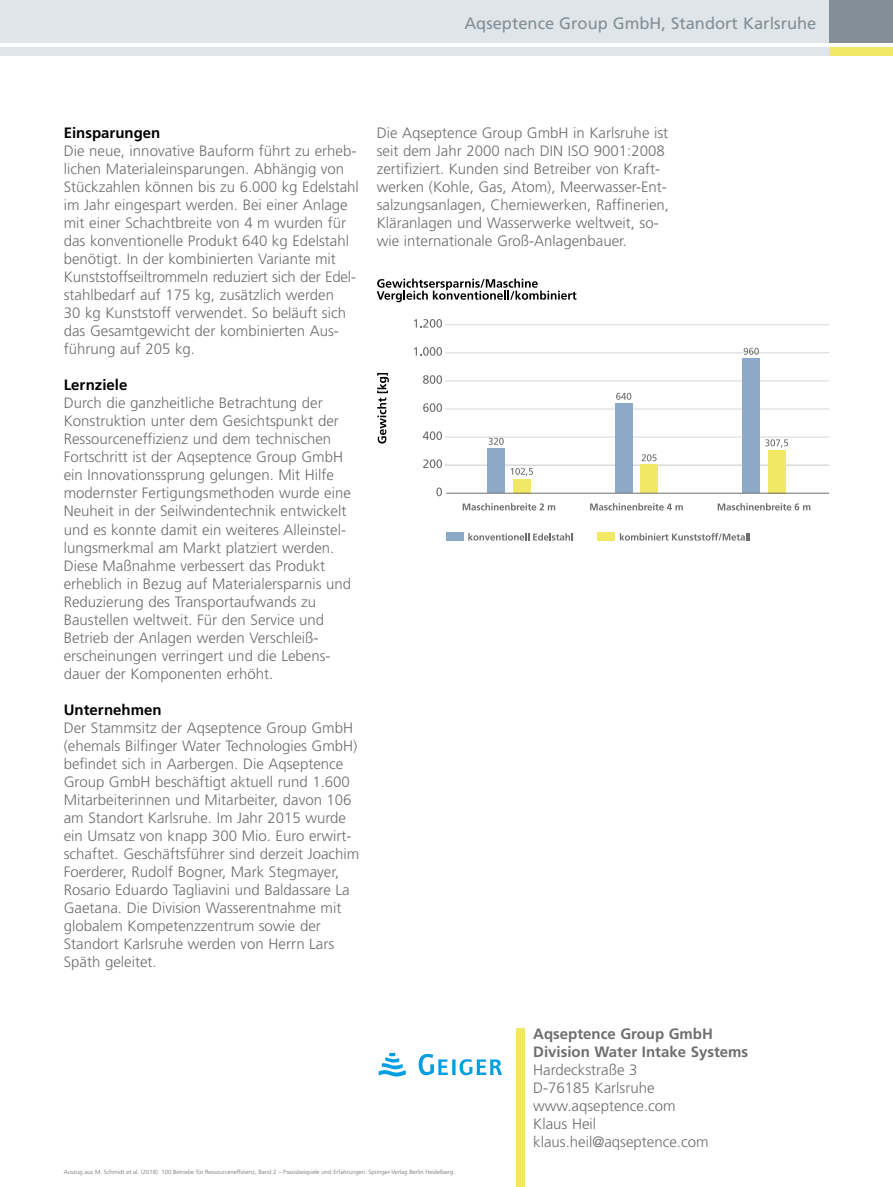
<style>
.page{position:relative;width:893px;height:1187px;background:#fff}
.page>*{position:absolute;margin:0;border:0;box-sizing:border-box;transform-origin:0 0}
.Firmenname_oben_rech{font:16.5px "Frutiger LT Std";color:#828e98}
.Fließtext_100{font:300 15px/18px "Frutiger LT Std";color:#6e6e6e}
.Fließtext_100-2{font:700 15px "Frutiger LT Std";color:#6e6e6e}
.Zwischenhead_100{font:700 15px "Frutiger LT Std";color:#000}
.t1{font:300 6px "Frutiger LT Std";color:#6e6e6e}
</style>
<div class="page">
<svg style="left:377px;top:278px;width:199px;height:24px"></svg>
<svg style="left:423px;top:459px;width:19px;height:9px"></svg>
<svg style="left:423px;top:431px;width:19px;height:9px"></svg>
<svg style="left:423px;top:403px;width:19px;height:9px"></svg>
<svg style="left:423px;top:375px;width:19px;height:9px"></svg>
<svg style="left:414px;top:347px;width:28px;height:9px"></svg>
<svg style="left:414px;top:319px;width:28px;height:9px"></svg>
<svg style="left:436px;top:487px;width:6px;height:9px"></svg>
<svg style="left:377px;top:373px;width:12px;height:70px"></svg>
<svg style="left:463px;top:503px;width:92px;height:7px"></svg>
<div style="left:446px;top:532px;width:17px;height:9px;background:#8ca9c7"></div>
<svg style="left:468px;top:533px;width:105px;height:7px"></svg>
<div style="left:598px;top:532px;width:17px;height:9px;background:#f1e966"></div>
<svg style="left:620px;top:533px;width:130px;height:7px"></svg>
<svg style="left:590px;top:503px;width:93px;height:7px"></svg>
<svg style="left:718px;top:503px;width:92px;height:7px"></svg>
<hr style="left:445px;top:324px;width:384px;height:1px;background:#d7d8d8">
<hr style="left:445px;top:352px;width:384px;height:1px;background:#d7d8d8">
<hr style="left:445px;top:380px;width:384px;height:1px;background:#d7d8d8">
<hr style="left:445px;top:408px;width:384px;height:1px;background:#d7d8d8">
<hr style="left:445px;top:436px;width:384px;height:1px;background:#d7d8d8">
<hr style="left:445px;top:464px;width:384px;height:1px;background:#d7d8d8">
<div style="left:513px;top:479px;width:17px;height:14px;background:#f1e966"></div>
<div style="left:488px;top:448px;width:17px;height:45px;background:#8ca9c7"></div>
<div style="left:641px;top:464px;width:17px;height:29px;background:#f1e966"></div>
<div style="left:615px;top:403px;width:17px;height:90px;background:#8ca9c7"></div>
<div style="left:768px;top:450px;width:17px;height:43px;background:#f1e966"></div>
<div style="left:743px;top:358px;width:17px;height:135px;background:#8ca9c7"></div>
<hr style="left:446px;top:492px;width:383px;height:1px;background:#6e6e6e">
<svg style="left:489px;top:438px;width:15px;height:7px"></svg>
<svg style="left:511px;top:468px;width:22px;height:8px"></svg>
<svg style="left:616px;top:393px;width:15px;height:7px"></svg>
<svg style="left:642px;top:454px;width:15px;height:7px"></svg>
<svg style="left:744px;top:348px;width:15px;height:7px"></svg>
<svg style="left:765px;top:439px;width:23px;height:8px"></svg>
<div style="left:0;top:0;width:829px;height:43px;background:#dfe5e8"></div>
<div style="left:0;top:47px;width:829px;height:8px;background:#dfe5e8"></div>
<div style="left:829px;top:0;width:64px;height:43px;background:#828e98"></div>
<div style="left:829px;top:47px;width:64px;height:8px;background:#f1e966"></div>
<div style="left:516px;top:1028px;width:9px;height:158px;background:#f1e966"></div>
<svg style="left:419px;top:1054px;width:83px;height:21px"></svg>
<svg style="left:379px;top:1052px;width:27px;height:24px"></svg>
<p class="Firmenname_oben_rech" style="left:464px;top:14px;width:354px">Aqseptence Group GmbH, Standort Karlsruhe</p>
<p class="Zwischenhead_100" style="left:64px;top:124px;width:98px">Einsparungen</p>
<p class="Fließtext_100" style="left:64px;top:142px;width:297px">Die neue, innovative Bauform führt zu erheb&shy;lichen Materialeinsparungen. Abhängig von Stückzahlen können bis zu 6.000 kg Edelstahl im Jahr eingespart werden. Bei einer Anlage mit einer Schachtbreite von 4 m wurden für das konventionelle Produkt 640 kg Edelstahl benötigt. In der kombinierten Variante mit Kunststoffseiltrommeln reduziert sich der Edel&shy;stahlbedarf auf 175 kg, zusätzlich werden<br>30 kg Kunststoff verwendet. So beläuft sich das Gesamtgewicht der kombinierten Aus&shy;führung auf 205 kg.</p>
<p class="Zwischenhead_100" style="left:64px;top:376px;width:65px">Lernziele</p>
<p class="Fließtext_100" style="left:64px;top:394px;width:289px">Durch die ganzheitliche Betrachtung der Konstruktion unter dem Gesichtspunkt der Ressourceneffizienz und dem technischen Fortschritt ist der Aqseptence Group GmbH ein Innovationssprung gelungen. Mit Hilfe modernster Fertigungsmethoden wurde eine Neuheit in der Seilwindentechnik entwickelt und es konnte damit ein weiteres Alleinstel&shy;lungsmerkmal am Markt platziert werden.<br>Diese Maßnahme verbessert das Produkt erheblich in Bezug auf Materialersparnis und Reduzierung des Transportaufwands zu Baustellen weltweit. Für den Service und Betrieb der Anlagen werden Verschleiß&shy;erscheinungen verringert und die Lebens&shy;dauer der Komponenten erhöht.</p>
<p class="Zwischenhead_100" style="left:64px;top:700px;width:99px">Unternehmen</p>
<p class="Fließtext_100" style="left:64px;top:718px;width:297px">Der Stammsitz der Aqseptence Group GmbH (ehemals Bilfinger Water Technologies GmbH) befindet sich in Aarbergen. Die Aqseptence Group GmbH beschäftigt aktuell rund 1.600<br>Mitarbeiterinnen und Mitarbeiter, davon 106 am Standort Karlsruhe. Im Jahr 2015 wurde ein Umsatz von knapp 300 Mio. Euro erwirt&shy;schaftet. Geschäftsführer sind derzeit Joachim Foerderer, Rudolf Bogner, Mark Stegmayer, Rosario Eduardo Tagliavini und Baldassare La Gaetana. Die Division Wasserentnahme mit globalem Kompetenzzentrum sowie der Standort Karlsruhe werden von Herrn Lars Späth geleitet.</p>
<p class="Fließtext_100" style="left:377px;top:124px;width:294px">Die Aqseptence Group GmbH in Karlsruhe ist seit dem Jahr 2000 nach DIN ISO 9001:2008 zertifiziert. Kunden sind Betreiber von Kraft&shy;werken (Kohle, Gas, Atom), Meerwasser-Ent&shy;salzungsanlagen, Chemiewerken, Raffinerien, Kläranlagen und Wasserwerke weltweit, so&shy;wie internationale Groß-Anlagenbauer.</p>
<p class="Fließtext_100-2" style="left:533px;top:1024px;width:181px">Aqseptence Group GmbH</p>
<p class="Fließtext_100-2" style="left:533px;top:1042px;width:216px">Division Water Intake Systems</p>
<p class="Fließtext_100" style="left:533px;top:1060px;width:106px">Hardeckstraße 3</p>
<p class="Fließtext_100" style="left:533px;top:1078px;width:123px">D-76185 Karlsruhe</p>
<p class="Fließtext_100" style="left:533px;top:1096px;width:144px">www.aqseptence.com</p>
<p class="Fließtext_100" style="left:533px;top:1114px;width:64px">Klaus Heil</p>
<p class="Fließtext_100" style="left:533px;top:1132px;width:177px">klaus.heil@aqseptence.com</p>
<p class="t1" style="left:64px;top:1168px;width:393px">Auszug aus M. Schmidt et al. (2018): 100 Betriebe für Ressourceneffizienz, Band 2 – Praxisbeispiele und Erfahrungen. Springer-Verlag Berlin Heidelberg.</p>
</div>
